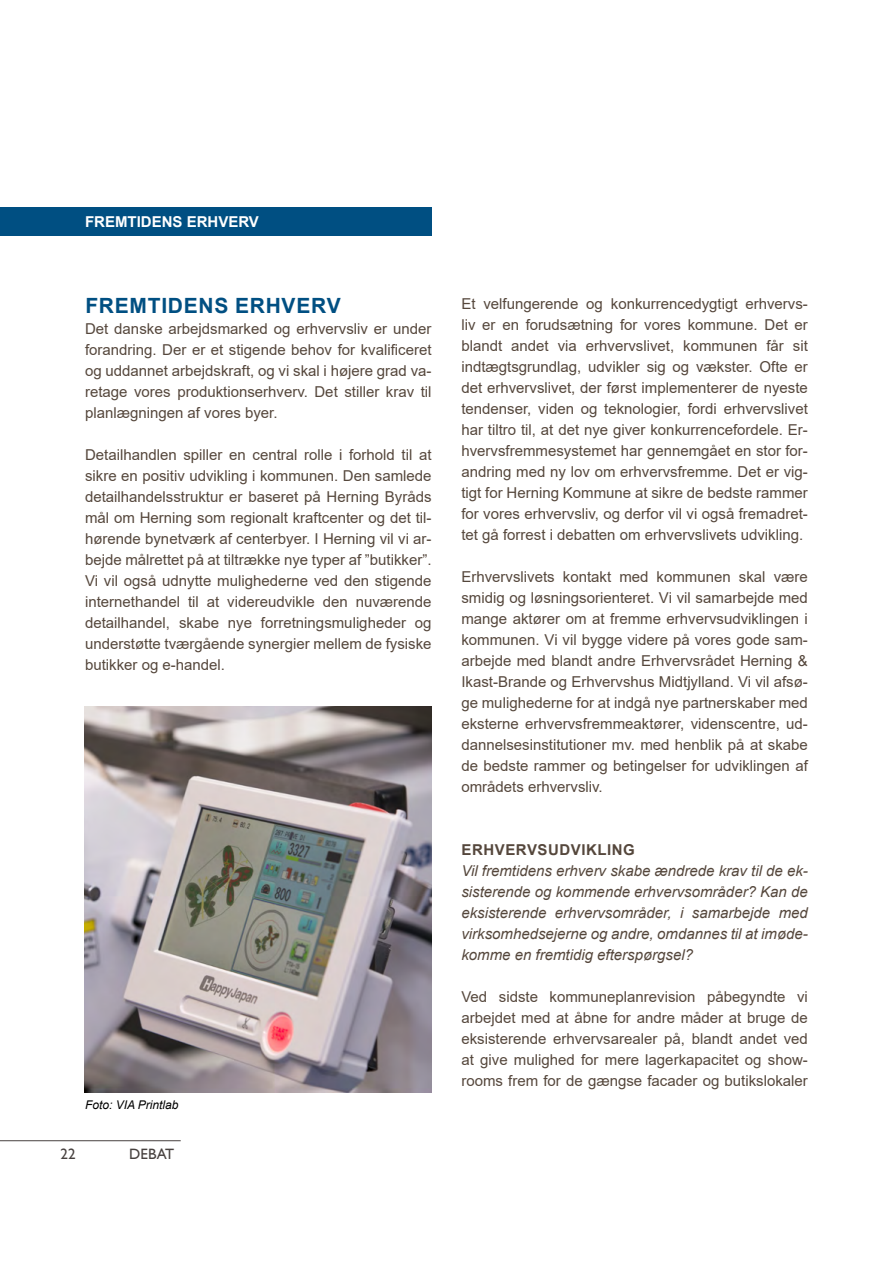
<style>
.page{position:relative;width:893px;height:1263px;background:#fff}
.page>*{position:absolute;margin:0;border:0;box-sizing:border-box;transform-origin:0 0}
.t1{font:700 21px "Arial";letter-spacing:.035em;color:#004f82}
.t2{font:15px/21px "Arial";color:#55473c;text-align:justify}
.t3{font:italic 15px/21px "Arial";color:#55473c;text-align:justify}
.t4{font:700 15px "Arial";letter-spacing:.035em;color:#55473c}
.t5{font:700 15px "Arial";color:#fff}
.t6{font:15px "Gill Sans";color:#47413f}
.t7{font:italic 12px "Arial";color:#000}
</style>
<div class="page">
<hr style="left:0;top:1140px;width:181px;height:1px;background:#47413f">
<div style="left:0;top:207px;width:432px;height:29px;background:#004f82"></div>
<img style="left:84px;top:706px;width:348px;height:387px">
<p class="t5" style="left:85px;top:211px;width:175px">FREMTIDENS ERHVERV</p>
<h1 class="t1" style="left:85px;top:291px;width:257px">FREMTIDENS ERHVERV</h1>
<p class="t2" style="left:85px;top:318px;width:348px">Det danske arbejdsmarked og erhvervsliv er under forandring. Der er et stigende behov for kvalificeret og uddannet arbejdskraft, og vi skal i højere grad va&shy;retage vores produktionserhverv. Det stiller krav til planlægningen af vores byer.</p>
<p class="t2" style="left:85px;top:444px;width:348px">Detailhandlen spiller en central rolle i forhold til at sikre en positiv udvikling i kommunen. Den samlede detailhandelsstruktur er baseret på Herning Byråds mål om Herning som regionalt kraftcenter og det til&shy;hørende bynetværk af centerbyer. I Herning vil vi ar&shy;bejde målrettet på at tiltrække nye typer af ”butikker”.<br>Vi vil også udnytte mulighederne ved den stigende internethandel til at videreudvikle den nuværende detailhandel, skabe nye forretningsmuligheder og understøtte tværgående synergier mellem de fysiske butikker og e-handel.</p>
<p class="t6" style="left:61px;top:1145px;width:16px">22</p>
<p class="t7" style="left:85px;top:1097px;width:95px">Foto: VIA Printlab</p>
<p class="t6" style="left:129px;top:1145px;width:47px">DEBAT</p>
<p class="t2" style="left:461px;top:293px;width:348px">Et velfungerende og konkurrencedygtigt erhvervs&shy;liv er en forudsætning for vores kommune. Det er blandt andet via erhvervslivet, kommunen får sit indtægtsgrundlag, udvikler sig og vækster. Ofte er det erhvervslivet, der først implementerer de nyeste tendenser, viden og teknologier, fordi erhvervslivet har tiltro til, at det nye giver konkurrencefordele. Er&shy;hvervsfremmesystemet har gennemgået en stor for&shy;andring med ny lov om erhvervsfremme. Det er vig&shy;tigt for Herning Kommune at sikre de bedste rammer for vores erhvervsliv, og derfor vil vi også fremadret&shy;tet gå forrest i debatten om erhvervslivets udvikling.</p>
<p class="t2" style="left:461px;top:566px;width:348px">Erhvervslivets kontakt med kommunen skal være smidig og løsningsorienteret. Vi vil samarbejde med mange aktører om at fremme erhvervsudviklingen i kommunen. Vi vil bygge videre på vores gode sam&shy;arbejde med blandt andre Erhvervsrådet Herning &amp; Ikast-Brande og Erhvervshus Midtjylland. Vi vil afsø&shy;ge mulighederne for at indgå nye partnerskaber med eksterne erhvervsfremmeaktører, videnscentre, ud&shy;dannelsesinstitutioner mv. med henblik på at skabe de bedste rammer og betingelser for udviklingen af områdets erhvervsliv.</p>
<p class="t4" style="left:462px;top:839px;width:175px">ERHVERVSUDVIKLING</p>
<p class="t3" style="left:461px;top:860px;width:348px">Vil fremtidens erhverv skabe ændrede krav til de ek&shy;sisterende og kommende erhvervsområder? Kan de eksisterende erhvervsområder, i samarbejde med virksomhedsejerne og andre, omdannes til at imøde&shy;komme en fremtidig efterspørgsel?</p>
<p class="t2" style="left:461px;top:986px;width:348px">Ved sidste kommuneplanrevision påbegyndte vi arbejdet med at åbne for andre måder at bruge de eksisterende erhvervsarealer på, blandt andet ved at give mulighed for mere lagerkapacitet og show&shy;rooms frem for de gængse facader og butikslokaler</p>
</div>
